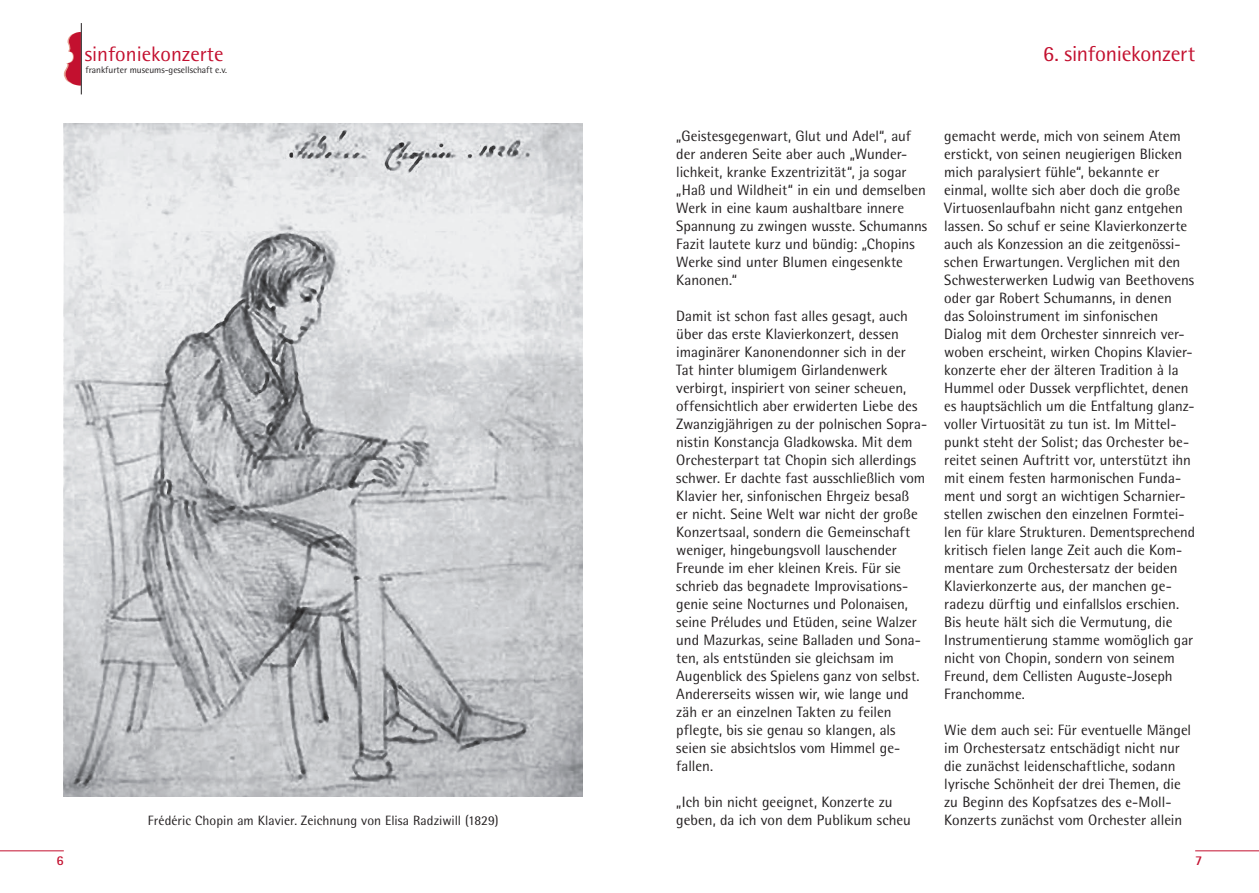
<style>
.page{position:relative;width:1259px;height:893px;background:#fff}
.page>*{position:absolute;margin:0;border:0;box-sizing:border-box;transform-origin:0 0}
.t1{font:21.75px "Rotis Semi Sans";letter-spacing:-.015em;color:#c3102f}
.t2{font:21px "Rotis Semi Sans";color:#c3102f}
.t3{font:15px/18px "Rotis Semi Sans";color:#231f20}
.t4{font:13.5px "Rotis Semi Sans";letter-spacing:.005em;color:#231f20}
.t5{font:700 13.5px "Rotis Sans Serif";color:#c3102f}
.t6{font:700 13.5px "Rotis Semi Sans";color:#c3102f}
.t7{font:9.45px "Rotis Semi Sans";color:#231f20}
</style>
<div class="page">
<hr style="left:0;top:850px;width:64px;height:1px;background:#c3102f">
<svg style="left:64px;top:32px;width:17px;height:54px"></svg>
<hr style="left:81px;top:23px;width:1px;height:71px;background:#231f20">
<hr style="left:1195px;top:850px;width:64px;height:1px;background:#c3102f">
<img style="left:64px;top:123px;width:519px;height:673px">
<h2 class="t2" style="left:85px;top:42px;width:140px">sinfoniekonzerte</h2>
<p class="t7" style="left:86px;top:65px;width:143px">frankfurter museums-gesellschaft e.v.</p>
<h1 class="t1" style="left:1043px;top:41px;width:153px">6. sinfoniekonzert</h1>
<p class="t5" style="left:57px;top:852px;width:9px">6</p>
<p class="t3" style="left:676px;top:127px;width:252px">„Geistesgegenwart, Glut und Adel“, auf der anderen Seite aber auch „Wunder&shy;lichkeit, kranke Exzentrizität“, ja sogar „Haß und Wildheit“ in ein und demselben Werk in eine kaum aushaltbare innere Spannung zu zwingen wusste. Schumanns Fazit lautete kurz und bündig: „Chopins Werke sind unter Blumen eingesenkte Kanonen.“</p>
<p class="t3" style="left:676px;top:307px;width:252px">Damit ist schon fast alles gesagt, auch über das erste Klavierkonzert, dessen imaginärer Kanonendonner sich in der Tat hinter blumigem Girlandenwerk verbirgt, inspiriert von seiner scheuen, offensichtlich aber erwiderten Liebe des Zwanzigjährigen zu der polnischen Sopra&shy;nistin Konstancja Gladkowska. Mit dem Orchesterpart tat Chopin sich allerdings schwer. Er dachte fast ausschließlich vom Klavier her, sinfonischen Ehrgeiz besaß<br>er nicht. Seine Welt war nicht der große Konzertsaal, sondern die Gemeinschaft weniger, hingebungsvoll lauschender Freunde im eher kleinen Kreis. Für sie schrieb das begnadete Improvisations&shy;genie seine Nocturnes und Polonaisen, seine Préludes und Etüden, seine Walzer und Mazurkas, seine Balladen und Sona&shy;ten, als entstünden sie gleichsam im Augenblick des Spielens ganz von selbst.<br>Andererseits wissen wir, wie lange und zäh er an einzelnen Takten zu feilen pflegte, bis sie genau so klangen, als seien sie absichtslos vom Himmel ge&shy;fallen.</p>
<p class="t3" style="left:676px;top:793px;width:236px">„Ich bin nicht geeignet, Konzerte zu geben, da ich von dem Publikum scheu</p>
<p class="t3" style="left:944px;top:127px;width:252px">gemacht werde, mich von seinem Atem erstickt, von seinen neugierigen Blicken mich paralysiert fühle“, bekannte er einmal, wollte sich aber doch die große Virtuosenlaufbahn nicht ganz entgehen lassen. So schuf er seine Klavierkonzerte auch als Konzession an die zeitgenössi&shy;schen Erwartungen. Verglichen mit den Schwesterwerken Ludwig van Beethovens oder gar Robert Schumanns, in denen das Soloinstrument im sinfonischen Dialog mit dem Orchester sinnreich ver&shy;woben erscheint, wirken Chopins Klavier&shy;konzerte eher der älteren Tradition à la Hummel oder Dussek verpflichtet, denen es hauptsächlich um die Entfaltung glanz&shy;voller Virtuosität zu tun ist. Im Mittel&shy;punkt steht der Solist; das Orchester be&shy;reitet seinen Auftritt vor, unterstützt ihn mit einem festen harmonischen Funda&shy;ment und sorgt an wichtigen Scharnier&shy;stellen zwischen den einzelnen Formtei&shy;len für klare Strukturen. Dementsprechend kritisch fielen lange Zeit auch die Kom&shy;mentare zum Orchestersatz der beiden Klavierkonzerte aus, der manchen ge&shy;radezu dürftig und einfallslos erschien.<br>Bis heute hält sich die Vermutung, die Instrumentierung stamme womöglich gar nicht von Chopin, sondern von seinem Freund, dem Cellisten Auguste-Joseph Franchomme.</p>
<p class="t3" style="left:944px;top:721px;width:248px">Wie dem auch sei: Für eventuelle Mängel im Orchestersatz entschädigt nicht nur die zunächst leidenschaftliche, sodann lyrische Schönheit der drei Themen, die zu Beginn des Kopfsatzes des e-Moll-</p>
<p class="t4" style="left:148px;top:813px;width:352px">Frédéric Chopin am Klavier. Zeichnung von Elisa Radziwill (1829)</p>
<p class="t3" style="left:944px;top:811px;width:239px">Konzerts zunächst vom Orchester allein</p>
<p class="t6" style="left:1195px;top:852px;width:9px">7</p>
</div>
